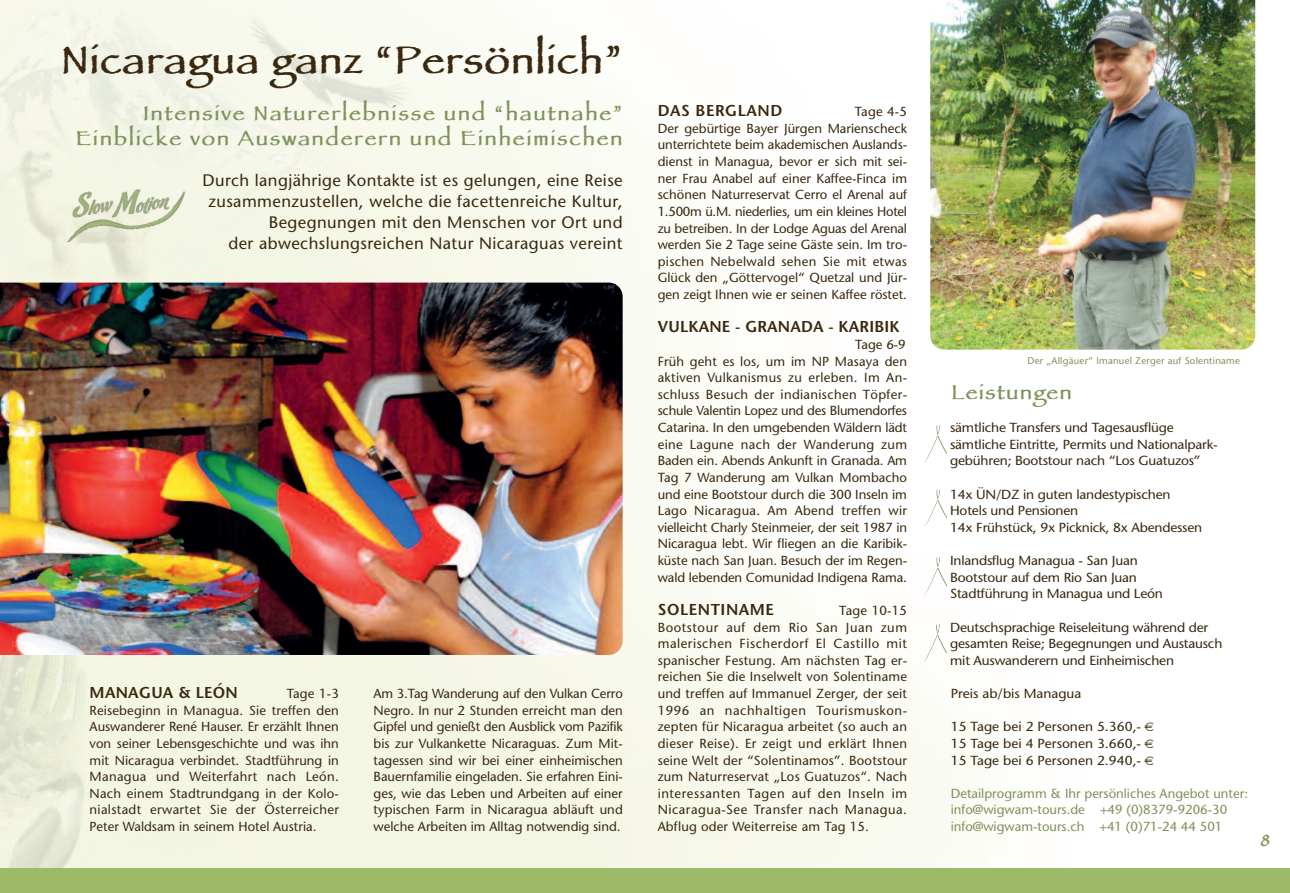
<style>
.page{position:relative;width:1290px;height:893px;background:#fff}
.page>*{position:absolute;margin:0;border:0;box-sizing:border-box;transform-origin:0 0}
.t1{font:700 40.25px "Papyrus LET";letter-spacing:.015em;color:#3a2810}
.t2{font:700 21px/24.5px "Papyrus LET";letter-spacing:.075em;color:#7f925a;text-align:right}
.t3{font:700 21px "Papyrus LET";letter-spacing:.05em;color:#7f925a}
.t4{font:700 17.5px "Papyrus LET";color:#7f925a}
.t5{font:16.62px/21px "Stone Sans";letter-spacing:.025em;color:#3a2810;text-align:right}
.t6{font:600 15.75px "Stone Sans";letter-spacing:.015em;color:#3a2810}
.t7{font:600 15.75px "Stone Sans";letter-spacing:.035em;color:#3a2810}
.t8{font:13.12px/16.6px "Stone Sans";letter-spacing:-.015em;color:#3a2810;text-align:justify}
.t9{font:13.12px/16.6px "Stone Sans";letter-spacing:-.015em;color:#3a2810;scale:1.05 1}
.t10{font:13.12px/16.6px "Stone Sans";color:#7f925a}
.t11{font:9.62px "Stone Sans";letter-spacing:.025em;color:#7f925a}
</style>
<div class="page">
<img style="left:930px;top:0;width:325px;height:350px">
<img style="left:0;top:283px;width:623px;height:372px">
<img style="left:924px;top:425px;width:23px;height:39px">
<img style="left:924px;top:557px;width:23px;height:39px">
<img style="left:924px;top:489px;width:23px;height:39px">
<img style="left:923px;top:623px;width:24px;height:40px">
<div style="left:0;top:868px;width:1290px;height:25px;background:#9eba69"></div>
<img style="left:51px;top:158px;width:148px;height:101px">
<h1 class="t1" style="left:61px;top:35px;width:563px">Nicaragua ganz “Persönlich”</h1>
<h2 class="t2" style="left:75px;top:101px;width:549px">Intensive Naturerlebnisse und “hautnahe”<br>Einblicke von Auswanderern und Einheimischen</h2>
<p class="t5" style="left:203px;top:171px;width:421px">Durch langjährige Kontakte ist es gelungen, eine Reise zusammenzustellen, welche die facettenreiche Kultur, Begegnungen mit den Menschen vor Ort und<br>der abwechslungsreichen Natur Nicaraguas vereint</p>
<p class="t6" style="left:90px;top:686px;width:150px">MANAGUA &amp; LEÓN</p>
<p class="t8" style="left:90px;top:686px;width:251px;text-indent:197px">Tage 1-3<br>Reisebeginn in Managua. Sie treffen den Auswanderer René Hauser. Er erzählt Ihnen von seiner Lebensgeschichte und was ihn mit Nicaragua verbindet. Stadtführung in Managua und Weiterfahrt nach León.<br>Nach einem Stadtrundgang in der Kolo&shy;nialstadt erwartet Sie der Österreicher Peter Waldsam in seinem Hotel Austria.</p>
<p class="t8" style="left:373px;top:686px;width:251px">Am 3.Tag Wanderung auf den Vulkan Cerro Negro. In nur 2 Stunden erreicht man den Gipfel und genießt den Ausblick vom Pazifik bis zur Vulkankette Nicaraguas. Zum Mit&shy;tagessen sind wir bei einer einheimischen Bauernfamilie eingeladen. Sie erfahren Eini&shy;ges, wie das Leben und Arbeiten auf einer typischen Farm in Nicaragua abläuft und welche Arbeiten im Alltag notwendig sind.</p>
<p class="t7" style="left:658px;top:105px;width:126px">DAS BERGLAND</p>
<p class="t8" style="left:658px;top:105px;width:251px;text-indent:197px">Tage 4-5<br>Der gebürtige Bayer Jürgen Marienscheck unterrichtete beim akademischen Auslands&shy;dienst in Managua, bevor er sich mit sei&shy;ner Frau Anabel auf einer Kaffee-Finca im schönen Naturreservat Cerro el Arenal auf 1.500m ü.M. niederlies, um ein kleines Hotel zu betreiben. In der Lodge Aguas del Arenal werden Sie 2 Tage seine Gäste sein. Im tro&shy;pischen Nebelwald sehen Sie mit etwas Glück den „Göttervogel“ Quetzal und Jür&shy;gen zeigt Ihnen wie er seinen Kaffee röstet.</p>
<p class="t6" style="left:658px;top:321px;width:243px">VULKANE - GRANADA - KARIBIK</p>
<p class="t8" style="left:658px;top:337px;width:251px;text-indent:197px">Tage 6-9<br>Früh geht es los, um im NP Masaya den aktiven Vulkanismus zu erleben. Im An&shy;schluss Besuch der indianischen Töpfer&shy;schule Valentin Lopez und des Blumendorfes Catarina. In den umgebenden Wäldern lädt eine Lagune nach der Wanderung zum Baden ein. Abends Ankunft in Granada. Am Tag 7 Wanderung am Vulkan Mombacho und eine Bootstour durch die 300 Inseln im Lago Nicaragua. Am Abend treffen wir vielleicht Charly Steinmeier, der seit 1987 in Nicaragua lebt. Wir fliegen an die Karibik&shy;küste nach San Juan. Besuch der im Regen&shy;wald lebenden Comunidad Indigena Rama.</p>
<p class="t7" style="left:658px;top:603px;width:118px">SOLENTINAME</p>
<p class="t8" style="left:658px;top:603px;width:251px;text-indent:182px">Tage 10-15<br>Bootstour auf dem Rio San Juan zum malerischen Fischerdorf El Castillo mit spanischer Festung. Am nächsten Tag er&shy;reichen Sie die Inselwelt von Solentiname und treffen auf Immanuel Zerger, der seit 1996 an nachhaltigen Tourismuskon&shy;zepten für Nicaragua arbeitet (so auch an dieser Reise). Er zeigt und erklärt Ihnen seine Welt der “Solentinamos”. Bootstour zum Naturreservat „Los Guatuzos“. Nach interessanten Tagen auf den Inseln im Nicaragua-See Transfer nach Managua.<br>Abflug oder Weiterreise am Tag 15.</p>
<p class="t11" style="left:1027px;top:357px;width:214px">Der „Allgäuer“ Imanuel Zerger auf Solentiname</p>
<h2 class="t3" style="left:951px;top:379px;width:122px">Leistungen</h2>
<p class="t9" style="left:950px;top:420px;width:256px">sämtliche Transfers und Tagesausflüge sämtliche Eintritte, Permits und Nationalpark&shy;gebühren; Bootstour nach “Los Guatuzos”</p>
<p class="t9" style="left:950px;top:487px;width:242px">14x ÜN/DZ in guten landestypischen<br>Hotels und Pensionen<br>14x Frühstück, 9x Picknick, 8x Abendessen</p>
<p class="t9" style="left:950px;top:553px;width:204px">Inlandsflug Managua - San Juan<br>Bootstour auf dem Rio San Juan<br>Stadtführung in Managua und León</p>
<p class="t9" style="left:950px;top:620px;width:261px">Deutschsprachige Reiseleitung während der gesamten Reise; Begegnungen und Austausch mit Auswanderern und Einheimischen</p>
<p class="t9" style="left:951px;top:686px;width:126px">Preis ab/bis Managua</p>
<p class="t9" style="left:951px;top:720px;width:183px;text-align:justify">15 Tage bei 2 Personen 5.360,- 15 Tage bei 4 Personen 3.660,- 15 Tage bei 6 Personen 2.940,-</p>
<p class="t10" style="left:951px;top:786px;width:299px">Detailprogramm &amp; Ihr persönliches Angebot unter: info@wigwam-tours.de +49 (0)8379-9206-30 info@wigwam-tours.ch +41 (0)71-24 44 501</p>
<h3 class="t4" style="left:1261px;top:830px;width:11px">8</h3>
</div>
